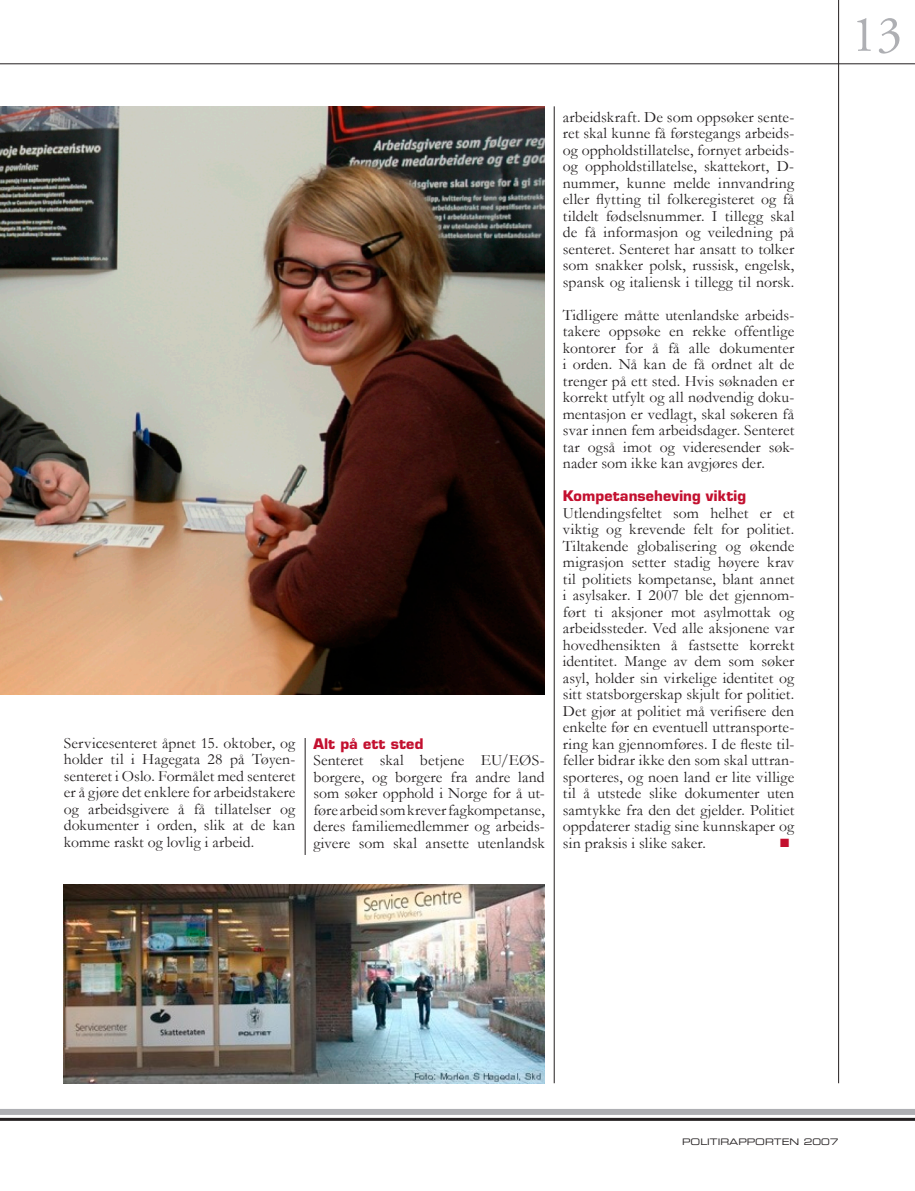
<style>
.page{position:relative;width:915px;height:1191px;background:#fff}
.page>*{position:absolute;margin:0;border:0;box-sizing:border-box;transform-origin:0 0}
.t1{font:51px "Adobe Garamond";color:#aeafb3}
.t2{font:15.75px/16.5px "Garamond";letter-spacing:.005em;color:#231f20;text-align:justify}
.t3{font:700 14.25px "Eurostile";letter-spacing:.01em;color:#c3102f}
.t4{font:12px "Zapf Dingbats ITC";color:#c3102f}
.t5{font:9px "Eurostile Extended Two";color:#231f20}
</style>
<div class="page">
<div style="left:0;top:1109px;width:914px;height:6px;background:#aeafb3"></div>
<hr style="left:0;top:1117px;width:914px;height:3px;background:#231f20">
<hr style="left:305px;top:738px;width:1px;height:117px;background:#231f20">
<hr style="left:553px;top:106px;width:1px;height:977px;background:#231f20">
<hr style="left:0;top:64px;width:914px;height:1px;background:#231f20">
<hr style="left:838px;top:0;width:1px;height:1083px;background:#231f20">
<img style="left:64px;top:885px;width:480px;height:198px">
<img style="left:0;top:106px;width:544px;height:588px">
<p class="t2" style="left:64px;top:734px;width:233px">Servicesenteret åpnet 15. oktober, og holder til i Hagegata 28 på Tøyen&shy;senteret i Oslo. Formålet med senteret er å gjøre det enklere for arbeidstakere og arbeidsgivere å få tillatelser og dokumenter i orden, slik at de kan komme raskt og lovlig i arbeid.</p>
<p class="t3" style="left:313px;top:734px;width:111px">Alt på ett sted</p>
<p class="t2" style="left:313px;top:752px;width:233px">Senteret skal betjene EU/EØS&shy;borgere, og borgere fra andre land som søker opphold i Norge for å ut&shy;føre arbeid som krever fagkompetanse, deres familiemedlemmer og arbeids&shy;givere som skal ansette utenlandsk</p>
<p class="t2" style="left:562px;top:108px;width:233px">arbeidskraft. De som oppsøker sente&shy;ret skal kunne få førstegangs arbeids&shy;og oppholdstillatelse, fornyet arbeids&shy;og oppholdstillatelse, skattekort, D&shy;nummer, kunne melde innvandring eller flytting til folkeregisteret og få tildelt fødselsnummer. I tillegg skal de få informasjon og veiledning på senteret. Senteret har ansatt to tolker som snakker polsk, russisk, engelsk, spansk og italiensk i tillegg til norsk.</p>
<p class="t2" style="left:562px;top:306px;width:233px">Tidligere måtte utenlandske arbeids&shy;takere oppsøke en rekke offentlige kontorer for å få alle dokumenter i orden. Nå kan de få ordnet alt de trenger på ett sted. Hvis søknaden er korrekt utfylt og all nødvendig doku&shy;mentasjon er vedlagt, skal søkeren få svar innen fem arbeidsdager. Senteret tar også imot og videresender søk&shy;nader som ikke kan avgjøres der.</p>
<p class="t3" style="left:562px;top:487px;width:185px">Kompetanseheving viktig</p>
<p class="t2" style="left:562px;top:504px;width:233px">Utlendingsfeltet som helhet er et viktig og krevende felt for politiet.<br>Tiltakende globalisering og økende migrasjon setter stadig høyere krav til politiets kompetanse, blant annet i asylsaker. I 2007 ble det gjennom&shy;ført ti aksjoner mot asylmottak og arbeidssteder. Ved alle aksjonene var hovedhensikten å fastsette korrekt identitet. Mange av dem som søker asyl, holder sin virkelige identitet og sitt statsborgerskap skjult for politiet.<br>Det gjør at politiet må verifisere den enkelte før en eventuell uttransporte&shy;ring kan gjennomføres. I de fleste til&shy;feller bidrar ikke den som skal uttran&shy;sporteres, og noen land er lite villige til å utstede slike dokumenter uten samtykke fra den det gjelder. Politiet oppdaterer stadig sine kunnskaper og sin praksis i slike saker.</p>
<p class="t4" style="left:780px;top:837px;width:11px">■</p>
<h1 class="t1" style="left:850px;top:7px;width:52px">13</h1>
<p class="t5" style="left:681px;top:1135px;width:158px">POLITIRAPPORTEN 2007</p>
</div>
